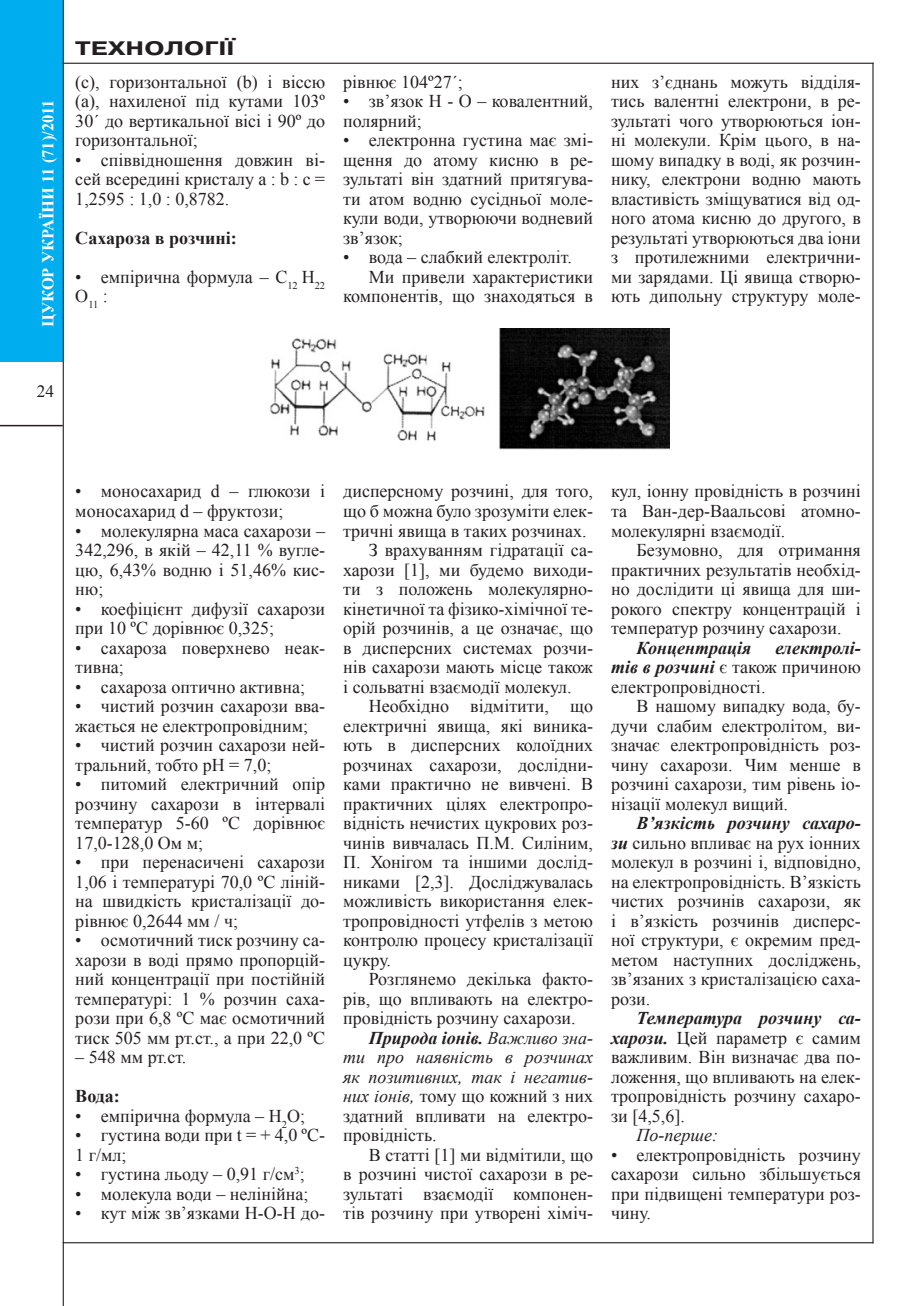
<style>
.page{position:relative;width:915px;height:1306px;background:#fff}
.page>*{position:absolute;margin:0;border:0;box-sizing:border-box;transform-origin:0 0}
.колонтитул{font:700 19.5px "Pragmatica C";color:#231f20;scale:1.3 1}
.Текст{font:18px/19.5px "Times New Roman";color:#231f20;text-align:justify}
.Текст-2{font:italic 18px/19.5px "Times New Roman";color:#231f20;text-align:justify}
.Текст-3{font:700 18px "Times New Roman";color:#231f20}
.Текст-4{font:italic 700 18px "Times New Roman";color:#231f20}
.t1{font:17.25px "Times New Roman";color:#231f20}
.t2{font:700 16.5px "Times New Roman";color:#fff}
.s1{font-weight:700}
.s2{font-style:normal}
.s3{font-weight:700;font-style:italic}
</style>
<div class="page">
<div style="left:0;top:0;width:63px;height:362px;background:#00aeef"></div>
<hr style="left:0;top:425px;width:63px;height:1px;background:#231f20">
<hr style="left:872px;top:63px;width:1px;height:1180px;background:#231f20">
<hr style="left:63px;top:0;width:1px;height:1305px;background:#231f20">
<hr style="left:63px;top:63px;width:810px;height:1px;background:#231f20">
<hr style="left:63px;top:1242px;width:810px;height:1px;background:#231f20">
<img style="left:270px;top:328px;width:399px;height:121px">
<p class="t2" style="left:37px;top:327px;width:229px;rotate:-90deg">ЦУКОР УКРАЇНИ 11 (71)/2011</p>
<p class="колонтитул" style="left:75px;top:38px;width:124px">ТЕХНОЛОГІЇ</p>
<p class="Текст" style="left:75px;top:72px;width:251px">(с), горизонтальної (b) і віссю (a), нахиленої під кутами 103º 30´ до вертикальної вісі і 90º до горизонтальної;</p>
<p class="Текст" style="left:75px;top:150px;width:251px">• співвідношення довжин ві&shy;сей всередині кристалу a : b : c = 1,2595 : 1,0 : 0,8782.</p>
<p class="Текст-3" style="left:75px;top:225px;width:163px">Сахароза в розчині:</p>
<p class="Текст" style="left:75px;top:267px;width:251px">• емпірична формула – С<sub>12</sub> Н<sub>22<br></sub>О<sub>11</sub> :</p>
<p class="Текст" style="left:343px;top:72px;width:121px">рівнює 104º27´;</p>
<p class="Текст" style="left:343px;top:91px;width:251px">• зв’язок Н - О – ковалентний, полярний;</p>
<p class="Текст" style="left:343px;top:130px;width:251px">• електронна густина має змі&shy;щення до атому кисню в ре&shy;зультаті він здатний притягува&shy;ти атом водню сусідньої моле&shy;кули води, утворюючи водневий зв’язок;</p>
<p class="Текст" style="left:343px;top:247px;width:230px">• вода – слабкий електроліт.</p>
<p class="Текст" style="left:343px;top:267px;width:251px;text-align:right">Ми привели характеристики компонентів, що знаходяться в</p>
<p class="Текст" style="left:611px;top:72px;width:251px">них з’єднань можуть відділя&shy;тись валентні електрони, в ре&shy;зультаті чого утворюються іон&shy;ні молекули. Крім цього, в на&shy;шому випадку в воді, як розчин&shy;нику, електрони водню мають властивість зміщуватися від од&shy;ного атома кисню до другого, в результаті утворюються два іони з протилежними електрични&shy;ми зарядами. Ці явища створю&shy;ють дипольну структуру моле-</p>
<p class="t1" style="left:37px;top:380px;width:19px">24</p>
<p class="Текст" style="left:75px;top:481px;width:251px">• моносахарид d – глюкози і моносахарид d – фруктози;</p>
<p class="Текст" style="left:75px;top:520px;width:251px">• молекулярна маса сахарози – 342,296, в якій – 42,11 % вугле&shy;цю, 6,43% водню і 51,46% кис&shy;ню;</p>
<p class="Текст" style="left:75px;top:598px;width:251px">• коефіцієнт дифузії сахарози при 10 ºC дорівнює 0,325;</p>
<p class="Текст" style="left:75px;top:637px;width:251px">• сахароза поверхнево неак&shy;тивна;</p>
<p class="Текст" style="left:75px;top:676px;width:231px">• сахароза оптично активна;</p>
<p class="Текст" style="left:75px;top:696px;width:251px">• чистий розчин сахарози вва&shy;жається не електропровідним;</p>
<p class="Текст" style="left:75px;top:735px;width:251px">• чистий розчин сахарози ней&shy;тральний, тобто рН = 7,0;</p>
<p class="Текст" style="left:75px;top:774px;width:251px">• питомий електричний опір розчину сахарози в інтервалі температур 5-60 ºC дорівнює 17,0-128,0 Ом м;</p>
<p class="Текст" style="left:75px;top:852px;width:251px">• при перенасичені сахарози 1,06 і температурі 70,0 ºC ліній&shy;на швидкість кристалізації до&shy;рівнює 0,2644 мм / ч;</p>
<p class="Текст" style="left:75px;top:930px;width:251px">• осмотичний тиск розчину са&shy;харози в воді прямо пропорцій&shy;ний концентрації при постійній температурі: 1 % розчин саха&shy;рози при 6,8 ºC має осмотичний тиск 505 мм рт.ст., а при 22,0 ºC</p>
<p class="Текст" style="left:75px;top:1047px;width:113px">– 548 мм рт.ст.</p>
<p class="Текст-3" style="left:75px;top:1083px;width:46px">Вода:</p>
<p class="Текст" style="left:75px;top:1105px;width:231px">• емпірична формула – Н<sub>2</sub>О;</p>
<p class="Текст" style="left:75px;top:1125px;width:251px">• густина води при t = + 4,0 ºC-<br>1 г/мл;</p>
<p class="Текст" style="left:75px;top:1164px;width:231px">• густина льоду – 0,91 г/см<sup>3</sup>;</p>
<p class="Текст" style="left:75px;top:1183px;width:234px">• молекула води – нелінійна;</p>
<p class="Текст" style="left:75px;top:1203px;width:251px">• кут між зв’язками Н-О-Н до-</p>
<p class="Текст" style="left:343px;top:481px;width:251px">дисперсному розчині, для того, що б можна було зрозуміти елек&shy;тричні явища в таких розчинах.</p>
<p class="Текст" style="left:343px;top:540px;width:251px;text-indent:26px">З врахуванням гідратації са&shy;харози [1], ми будемо виходи&shy;ти з положень молекулярно&shy;кінетичної та фізико-хімічної те&shy;орій розчинів, а це означає, що в дисперсних системах розчи&shy;нів сахарози мають місце також і сольватні взаємодії молекул.</p>
<p class="Текст" style="left:343px;top:696px;width:251px;text-indent:26px">Необхідно відмітити, що електричні явища, які виника&shy;ють в дисперсних колоїдних розчинах сахарози, дослідни&shy;ками практично не вивчені. В практичних цілях електропро&shy;відність нечистих цукрових роз&shy;чинів вивчалась П.М. Силіним, П. Хонігом та іншими дослід&shy;никами [2,3]. Досліджувалась можливість використання елек&shy;тропровідності утфелів з метою контролю процесу кристалізації цукру.</p>
<p class="Текст" style="left:343px;top:969px;width:251px;text-indent:26px">Розглянемо декілька факто&shy;рів, що впливають на електро&shy;провідність розчину сахарози.</p>
<p class="Текст-2" style="left:343px;top:1027px;width:251px;text-indent:26px"><span class="s1">Природа іонів.</span> Важливо зна&shy;ти про наявність в розчинах як позитивних, так і негатив&shy;них іонів, <span class="s2">тому що кожний з них здатний впливати на електро&shy;провідність.</span></p>
<p class="Текст" style="left:343px;top:1144px;width:251px;text-indent:26px">В статті [1] ми відмітили, що в розчині чистої сахарози в ре&shy;зультаті взаємодії компонен&shy;тів розчину при утворені хіміч-</p>
<p class="Текст" style="left:611px;top:481px;width:251px">кул, іонну провідність в розчині та Ван-дер-Ваальсові атомно&shy;молекулярні взаємодії.</p>
<p class="Текст" style="left:611px;top:540px;width:251px;text-indent:26px">Безумовно, для отримання практичних результатів необхід&shy;но дослідити ці явища для ши&shy;рокого спектру концентрацій і температур розчину сахарози.</p>
<p class="Текст-4" style="left:636px;top:635px;width:116px">Концентрація</p>
<p class="Текст" style="left:611px;top:637px;width:251px;text-indent:164px"><span class="s3">електролі&shy;тів в розчині</span> є також причиною електропровідності.</p>
<p class="Текст" style="left:611px;top:696px;width:251px;text-indent:26px">В нашому випадку вода, бу&shy;дучи слабим електролітом, ви&shy;значає електропровідність роз&shy;чину сахарози. Чим менше в розчині сахарози, тим рівень іо&shy;нізації молекул вищий.</p>
<p class="Текст" style="left:611px;top:813px;width:251px;text-indent:26px"><span class="s3">В’язкість розчину сахаро&shy;зи</span> сильно впливає на рух іонних молекул в розчині і, відповідно, на електропровідність. В’язкість чистих розчинів сахарози, як і в’язкість розчинів дисперс&shy;ної структури, є окремим пред&shy;метом наступних досліджень, зв’язаних з кристалізацією саха&shy;рози.</p>
<p class="Текст" style="left:611px;top:1008px;width:251px;text-indent:26px"><span class="s3">Температура розчину са&shy;харози.</span> Цей параметр є самим важливим. Він визначає два по&shy;ложення, що впливають на елек&shy;тропровідність розчину сахаро&shy;зи [4,5,6].</p>
<p class="Текст-2" style="left:636px;top:1125px;width:83px">По-перше:</p>
<p class="Текст" style="left:611px;top:1144px;width:251px">• електропровідність розчину сахарози сильно збільшується при підвищені температури роз&shy;чину.</p>
</div>
